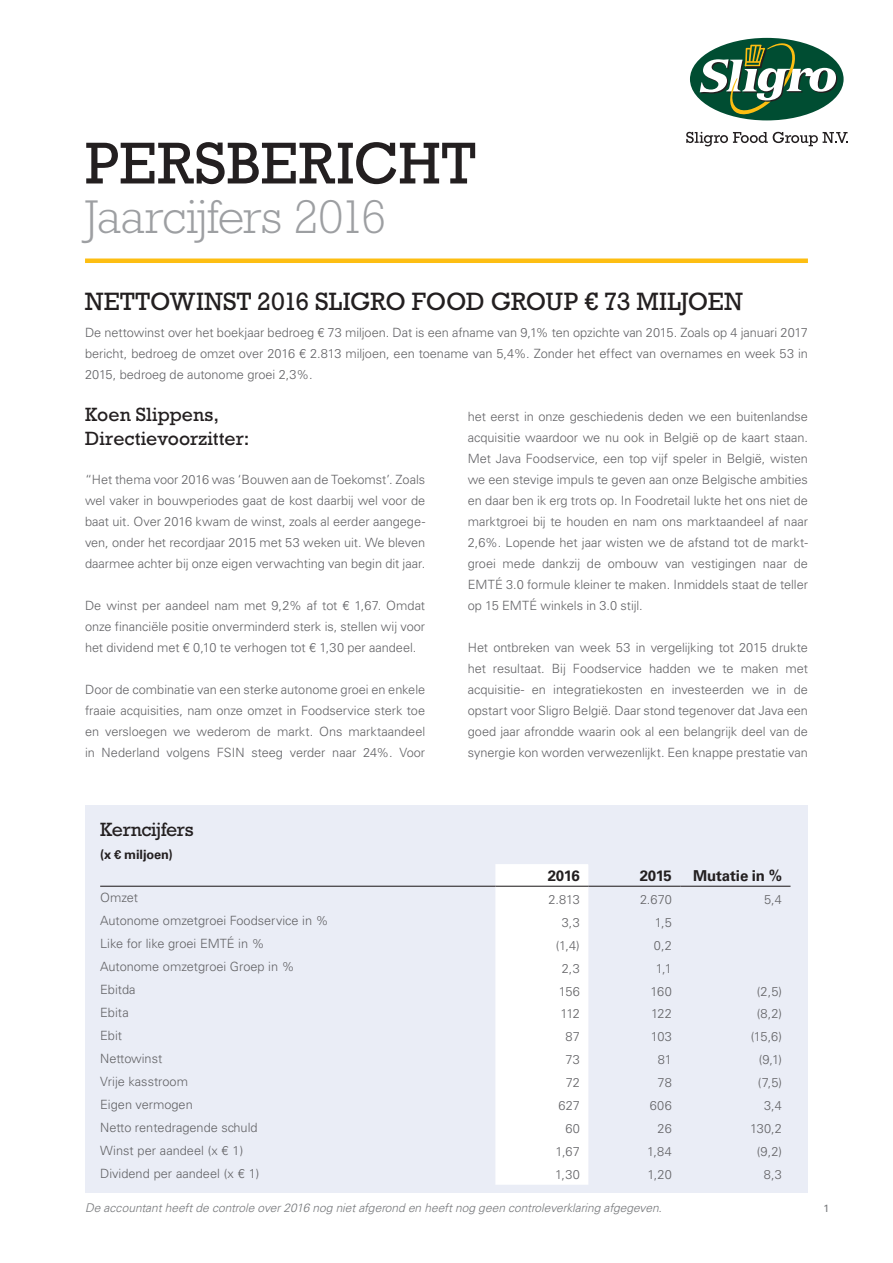
<style>
.page{position:relative;width:893px;height:1263px;background:#fff}
.page>*{position:absolute;margin:0;border:0;box-sizing:border-box;transform-origin:0 0}
.t1{font:60px "Rockwell Std";letter-spacing:.005em;color:#231f20}
.t2{font:300 48px "Rockwell Std";letter-spacing:-.025em;color:#9d9fa2}
.t3{font:25.5px "Rockwell Std";color:#231f20}
.t4{font:19.5px/24px "Rockwell Std";color:#231f20}
.t5{font:19.5px "Rockwell Std";letter-spacing:-.02em;color:#231f20}
.t6{font:700 15px "Univers LT Std";letter-spacing:-.01em;color:#231f20}
.t7{font:300 12.75px/21px "Univers LT Std";color:#636366;text-align:justify}
.t8{font:700 12.75px "Univers LT Std";letter-spacing:-.005em;color:#231f20}
.t9{font:italic 300 12px "Univers LT Std";color:#76787b}
.t10{font:10.5px "Univers LT Std";color:#76787b}
</style>
<div class="page">
<div style="left:85px;top:258px;width:723px;height:5px;background:#fdbe12"></div>
<svg style="left:688px;top:38px;width:158px;height:86px"></svg>
<div style="left:690px;top:38px;width:154px;height:82px;background:#004d32;border-radius:50%"></div>
<svg style="left:700px;top:42px;width:137px;height:76px"></svg>
<svg style="left:686px;top:132px;width:162px;height:14px"></svg>
<div style="left:85px;top:805px;width:723px;height:387px;background:#eaedf6"></div>
<div style="left:495px;top:864px;width:93px;height:321px;background:#fff"></div>
<hr style="left:100px;top:886px;width:395px;height:1px;background:#231f20">
<hr style="left:495px;top:886px;width:93px;height:1px;background:#231f20">
<hr style="left:588px;top:886px;width:92px;height:1px;background:#231f20">
<hr style="left:680px;top:886px;width:110px;height:1px;background:#231f20">
<h1 class="t1" style="left:85px;top:128px;width:392px">PERSBERICHT</h1>
<h2 class="t2" style="left:85px;top:189px;width:303px">Jaarcijfers 2016</h2>
<h3 class="t3" style="left:85px;top:287px;width:659px">NETTOWINST 2016 SLIGRO FOOD GROUP € 73 MILJOEN</h3>
<p class="t7" style="left:85px;top:322px;width:724px">De nettowinst over het boekjaar bedroeg € 73 miljoen. Dat is een afname van 9,1% ten opzichte van 2015. Zoals op 4 januari 2017 bericht, bedroeg de omzet over 2016 € 2.813 miljoen, een toename van 5,4%. Zonder het effect van overnames en week 53 in 2015, bedroeg de autonome groei 2,3%.</p>
<h3 class="t4" style="left:85px;top:402px;width:166px">Koen Slippens,<br>Directievoorzitter:</h3>
<p class="t7" style="left:85px;top:469px;width:342px">“Het thema voor 2016 was ‘Bouwen aan de Toekomst’. Zoals wel vaker in bouwperiodes gaat de kost daarbij wel voor de baat uit. Over 2016 kwam de winst, zoals al eerder aangege&shy;ven, onder het recordjaar 2015 met 53 weken uit. We bleven daarmee achter bij onze eigen verwachting van begin dit jaar.</p>
<p class="t7" style="left:85px;top:595px;width:342px">De winst per aandeel nam met 9,2% af tot € 1,67. Omdat onze financiële positie onverminderd sterk is, stellen wij voor het dividend met € 0,10 te verhogen tot € 1,30 per aandeel.</p>
<p class="t7" style="left:85px;top:679px;width:342px">Door de combinatie van een sterke autonome groei en enkele fraaie acquisities, nam onze omzet in Foodservice sterk toe en versloegen we wederom de markt. Ons marktaandeel in Nederland volgens FSIN steeg verder naar 24%. Voor</p>
<p class="t7" style="left:468px;top:406px;width:342px">het eerst in onze geschiedenis deden we een buitenlandse acquisitie waardoor we nu ook in België op de kaart staan.<br>Met Java Foodservice, een top vijf speler in België, wisten we een stevige impuls te geven aan onze Belgische ambities en daar ben ik erg trots op. In Foodretail lukte het ons niet de marktgroei bij te houden en nam ons marktaandeel af naar 2,6%. Lopende het jaar wisten we de afstand tot de markt&shy;groei mede dankzij de ombouw van vestigingen naar de EMTÉ 3.0 formule kleiner te maken. Inmiddels staat de teller op 15 EMTÉ winkels in 3.0 stijl.</p>
<p class="t7" style="left:468px;top:637px;width:342px">Het ontbreken van week 53 in vergelijking tot 2015 drukte het resultaat. Bij Foodservice hadden we te maken met acquisitie- en integratiekosten en investeerden we in de opstart voor Sligro België. Daar stond tegenover dat Java een goed jaar afrondde waarin ook al een belangrijk deel van de synergie kon worden verwezenlijkt. Een knappe prestatie van</p>
<h3 class="t5" style="left:100px;top:818px;width:95px">Kerncijfers</h3>
<p class="t8" style="left:100px;top:847px;width:74px">(x € miljoen)</p>
<p class="t6" style="left:548px;top:867px;width:34px">2016</p>
<p class="t6" style="left:640px;top:867px;width:34px">2015</p>
<p class="t6" style="left:693px;top:867px;width:91px">Mutatie in %</p>
<p class="t7" style="left:100px;top:887px;width:39px">Omzet</p>
<p class="t7" style="left:549px;top:889px;width:33px">2.813</p>
<p class="t7" style="left:640px;top:889px;width:33px">2.670</p>
<p class="t7" style="left:764px;top:889px;width:19px">5,4</p>
<p class="t7" style="left:100px;top:910px;width:230px">Autonome omzetgroei Foodservice in %</p>
<p class="t7" style="left:562px;top:912px;width:20px">3,3</p>
<p class="t7" style="left:655px;top:912px;width:19px">1,5</p>
<p class="t7" style="left:100px;top:933px;width:166px">Like for like groei EMTÉ in %</p>
<p class="t7" style="left:556px;top:934px;width:25px">(1,4)</p>
<p class="t7" style="left:654px;top:934px;width:19px">0,2</p>
<p class="t7" style="left:100px;top:956px;width:196px">Autonome omzetgroei Groep in %</p>
<p class="t7" style="left:562px;top:957px;width:19px">2,3</p>
<p class="t7" style="left:656px;top:957px;width:18px">1,1</p>
<p class="t7" style="left:100px;top:979px;width:37px">Ebitda</p>
<p class="t7" style="left:559px;top:980px;width:23px">156</p>
<p class="t7" style="left:651px;top:980px;width:23px">160</p>
<p class="t7" style="left:757px;top:980px;width:27px">(2,5)</p>
<p class="t7" style="left:100px;top:1002px;width:30px">Ebita</p>
<p class="t7" style="left:560px;top:1003px;width:21px">112</p>
<p class="t7" style="left:651px;top:1003px;width:22px">122</p>
<p class="t7" style="left:757px;top:1003px;width:27px">(8,2)</p>
<p class="t7" style="left:100px;top:1025px;width:23px">Ebit</p>
<p class="t7" style="left:566px;top:1026px;width:16px">87</p>
<p class="t7" style="left:651px;top:1026px;width:23px">103</p>
<p class="t7" style="left:751px;top:1026px;width:33px">(15,6)</p>
<p class="t7" style="left:100px;top:1048px;width:64px">Nettowinst</p>
<p class="t7" style="left:566px;top:1049px;width:16px">73</p>
<p class="t7" style="left:658px;top:1049px;width:16px">81</p>
<p class="t7" style="left:759px;top:1049px;width:25px">(9,1)</p>
<p class="t7" style="left:100px;top:1071px;width:89px">Vrije kasstroom</p>
<p class="t7" style="left:566px;top:1072px;width:16px">72</p>
<p class="t7" style="left:658px;top:1072px;width:16px">78</p>
<p class="t7" style="left:758px;top:1072px;width:26px">(7,5)</p>
<p class="t7" style="left:100px;top:1094px;width:94px">Eigen vermogen</p>
<p class="t7" style="left:558px;top:1095px;width:23px">627</p>
<p class="t7" style="left:650px;top:1095px;width:24px">606</p>
<p class="t7" style="left:764px;top:1095px;width:19px">3,4</p>
<p class="t7" style="left:100px;top:1117px;width:159px">Netto rentedragende schuld</p>
<p class="t7" style="left:565px;top:1118px;width:16px">60</p>
<p class="t7" style="left:658px;top:1118px;width:16px">26</p>
<p class="t7" style="left:750px;top:1118px;width:33px">130,2</p>
<p class="t7" style="left:100px;top:1140px;width:145px">Winst per aandeel (x € 1)</p>
<p class="t7" style="left:556px;top:1141px;width:26px">1,67</p>
<p class="t7" style="left:647px;top:1141px;width:26px">1,84</p>
<p class="t7" style="left:757px;top:1141px;width:27px">(9,2)</p>
<p class="t7" style="left:100px;top:1163px;width:161px">Dividend per aandeel (x € 1)</p>
<p class="t7" style="left:555px;top:1164px;width:26px">1,30</p>
<p class="t7" style="left:647px;top:1164px;width:26px">1,20</p>
<p class="t7" style="left:764px;top:1164px;width:20px">8,3</p>
<p class="t9" style="left:85px;top:1201px;width:578px">De accountant heeft de controle over 2016 nog niet afgerond en heeft nog geen controleverklaring afgegeven.</p>
<p class="t10" style="left:823px;top:1202px;width:7px">1</p>
</div>
